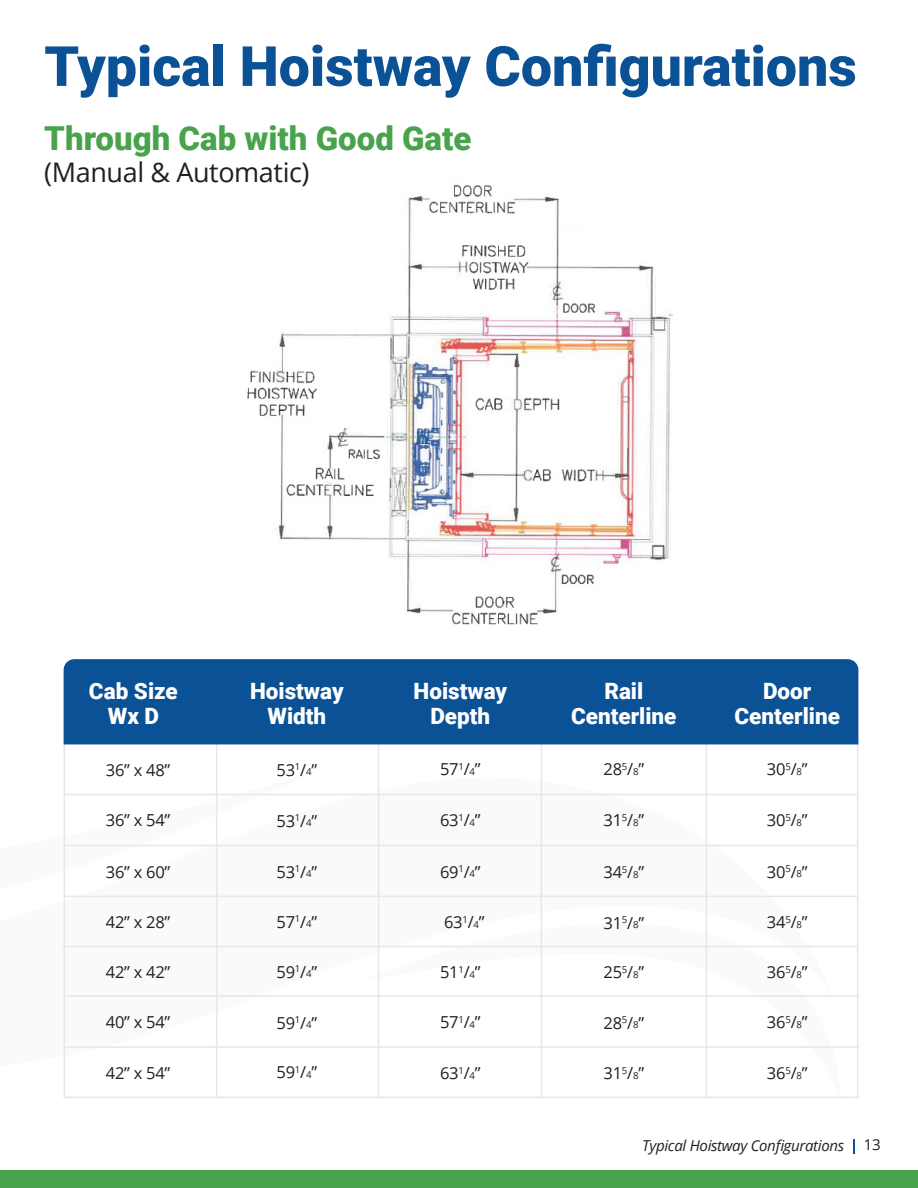
<style>
.page{position:relative;width:918px;height:1188px;background:#fff}
.page>*{position:absolute;margin:0;border:0;box-sizing:border-box;transform-origin:0 0}
.t1{font:900 55.5px "Roboto";color:#0b5196}
.t2{font:900 33px "Roboto";color:#48a34c}
.t3{font:27px "Open Sans";letter-spacing:-.015em;color:#231f20}
.t4{font:900 22.5px "Roboto";color:#fff}
.t5{font:16.5px "Open Sans";letter-spacing:-.015em;color:#231f20}
.t6{font:italic 15px "Open Sans";letter-spacing:-.02em;color:#231f20}
.t7{font:15px "Open Sans";color:#231f20}
.s1{font-size:9.6px}
</style>
<div class="page">
<svg style="left:62px;top:757px;width:747px;height:341px"></svg>
<div style="left:0;top:1171px;width:918px;height:17px;background:#48a34c"></div>
<img style="left:247px;top:184px;width:426px;height:441px">
<hr style="left:857px;top:733px;width:1px;height:365px;background:#e6e7e9">
<hr style="left:64px;top:1097px;width:795px;height:1px;background:#e6e7e9">
<hr style="left:64px;top:794px;width:793px;height:1px;background:#e6e7e9">
<hr style="left:64px;top:845px;width:794px;height:1px;background:#e6e7e9">
<hr style="left:64px;top:896px;width:794px;height:1px;background:#e6e7e9">
<hr style="left:62px;top:946px;width:796px;height:1px;background:#e6e7e9">
<hr style="left:64px;top:738px;width:1px;height:360px;background:#e6e7e9">
<hr style="left:64px;top:995px;width:795px;height:2px;background:#e6e7e9">
<hr style="left:64px;top:1046px;width:795px;height:2px;background:#e6e7e9">
<hr style="left:216px;top:741px;width:1px;height:357px;background:#e6e7e9">
<hr style="left:378px;top:741px;width:1px;height:357px;background:#e6e7e9">
<hr style="left:541px;top:741px;width:1px;height:357px;background:#e6e7e9">
<hr style="left:706px;top:741px;width:1px;height:357px;background:#e6e7e9">
<div style="left:64px;top:659px;width:794px;height:85px;background:#0b5196"></div>
<svg style="left:853px;top:1139px;width:2px;height:14px"></svg>
<p class="t1" style="left:44px;top:27px;width:814px">Typical Hoistway Configurations</p>
<p class="t2" style="left:44px;top:115px;width:429px">Through Cab with Good Gate</p>
<p class="t3" style="left:44px;top:153px;width:267px">(Manual &amp; Automatic)</p>
<p class="t4" style="left:89px;top:675px;width:90px">Cab Size</p>
<p class="t4" style="left:108px;top:701px;width:53px">Wx D</p>
<p class="t5" style="left:106px;top:758px;width:66px">36” x 48”</p>
<p class="t5" style="left:106px;top:809px;width:66px">36” x 54”</p>
<p class="t5" style="left:106px;top:860px;width:66px">36” x 60”</p>
<p class="t5" style="left:106px;top:911px;width:66px">42” x 28”</p>
<p class="t5" style="left:106px;top:961px;width:66px">42” x 42”</p>
<p class="t5" style="left:106px;top:1011px;width:66px">40” x 54”</p>
<p class="t5" style="left:106px;top:1062px;width:66px">42” x 54”</p>
<p class="t4" style="left:250px;top:675px;width:95px">Hoistway</p>
<p class="t4" style="left:267px;top:701px;width:60px">Width</p>
<p class="t5" style="left:277px;top:759px;width:42px">53<sup>1</sup>/<span class="s1">4</span>”</p>
<p class="t5" style="left:277px;top:809px;width:42px">53<sup>1</sup>/<span class="s1">4</span>”</p>
<p class="t5" style="left:277px;top:860px;width:42px">53<sup>1</sup>/<span class="s1">4</span>”</p>
<p class="t5" style="left:277px;top:911px;width:42px">57<sup>1</sup>/<span class="s1">4</span>”</p>
<p class="t5" style="left:277px;top:960px;width:42px">59<sup>1</sup>/<span class="s1">4</span>”</p>
<p class="t5" style="left:277px;top:1011px;width:42px">59<sup>1</sup>/<span class="s1">4</span>”</p>
<p class="t5" style="left:277px;top:1061px;width:42px">59<sup>1</sup>/<span class="s1">4</span>”</p>
<p class="t4" style="left:414px;top:675px;width:95px">Hoistway</p>
<p class="t4" style="left:430px;top:701px;width:61px">Depth</p>
<p class="t5" style="left:440px;top:758px;width:42px">57<sup>1</sup>/<span class="s1">4</span>”</p>
<p class="t5" style="left:440px;top:809px;width:42px">63<sup>1</sup>/<span class="s1">4</span>”</p>
<p class="t5" style="left:440px;top:861px;width:42px">69<sup>1</sup>/<span class="s1">4</span>”</p>
<p class="t5" style="left:444px;top:911px;width:42px">63<sup>1</sup>/<span class="s1">4</span>”</p>
<p class="t5" style="left:440px;top:961px;width:42px">51<sup>1</sup>/<span class="s1">4</span>”</p>
<p class="t5" style="left:440px;top:1011px;width:42px">57<sup>1</sup>/<span class="s1">4</span>”</p>
<p class="t5" style="left:440px;top:1062px;width:42px">63<sup>1</sup>/<span class="s1">4</span>”</p>
<p class="t4" style="left:604px;top:675px;width:40px">Rail</p>
<p class="t4" style="left:571px;top:701px;width:107px">Centerline</p>
<p class="t5" style="left:603px;top:758px;width:42px">28<sup>5</sup>/<span class="s1">8</span>”</p>
<p class="t5" style="left:603px;top:809px;width:42px">31<sup>5</sup>/<span class="s1">8</span>”</p>
<p class="t5" style="left:603px;top:861px;width:42px">34<sup>5</sup>/<span class="s1">8</span>”</p>
<p class="t5" style="left:603px;top:911px;width:42px">31<sup>5</sup>/<span class="s1">8</span>”</p>
<p class="t5" style="left:603px;top:961px;width:42px">25<sup>5</sup>/<span class="s1">8</span>”</p>
<p class="t5" style="left:603px;top:1011px;width:42px">28<sup>5</sup>/<span class="s1">8</span>”</p>
<p class="t5" style="left:603px;top:1062px;width:42px">31<sup>5</sup>/<span class="s1">8</span>”</p>
<p class="t4" style="left:763px;top:675px;width:50px">Door</p>
<p class="t4" style="left:735px;top:701px;width:107px">Centerline</p>
<p class="t5" style="left:767px;top:758px;width:42px">30<sup>5</sup>/<span class="s1">8</span>”</p>
<p class="t5" style="left:767px;top:809px;width:42px">30<sup>5</sup>/<span class="s1">8</span>”</p>
<p class="t5" style="left:767px;top:860px;width:42px">30<sup>5</sup>/<span class="s1">8</span>”</p>
<p class="t5" style="left:767px;top:911px;width:42px">34<sup>5</sup>/<span class="s1">8</span>”</p>
<p class="t5" style="left:767px;top:961px;width:42px">36<sup>5</sup>/<span class="s1">8</span>”</p>
<p class="t5" style="left:767px;top:1011px;width:42px">36<sup>5</sup>/<span class="s1">8</span>”</p>
<p class="t5" style="left:767px;top:1062px;width:42px">36<sup>5</sup>/<span class="s1">8</span>”</p>
<p class="t6" style="left:642px;top:1135px;width:203px">Typical Hoistway Configurations</p>
<p class="t7" style="left:864px;top:1135px;width:18px">13</p>
</div>
